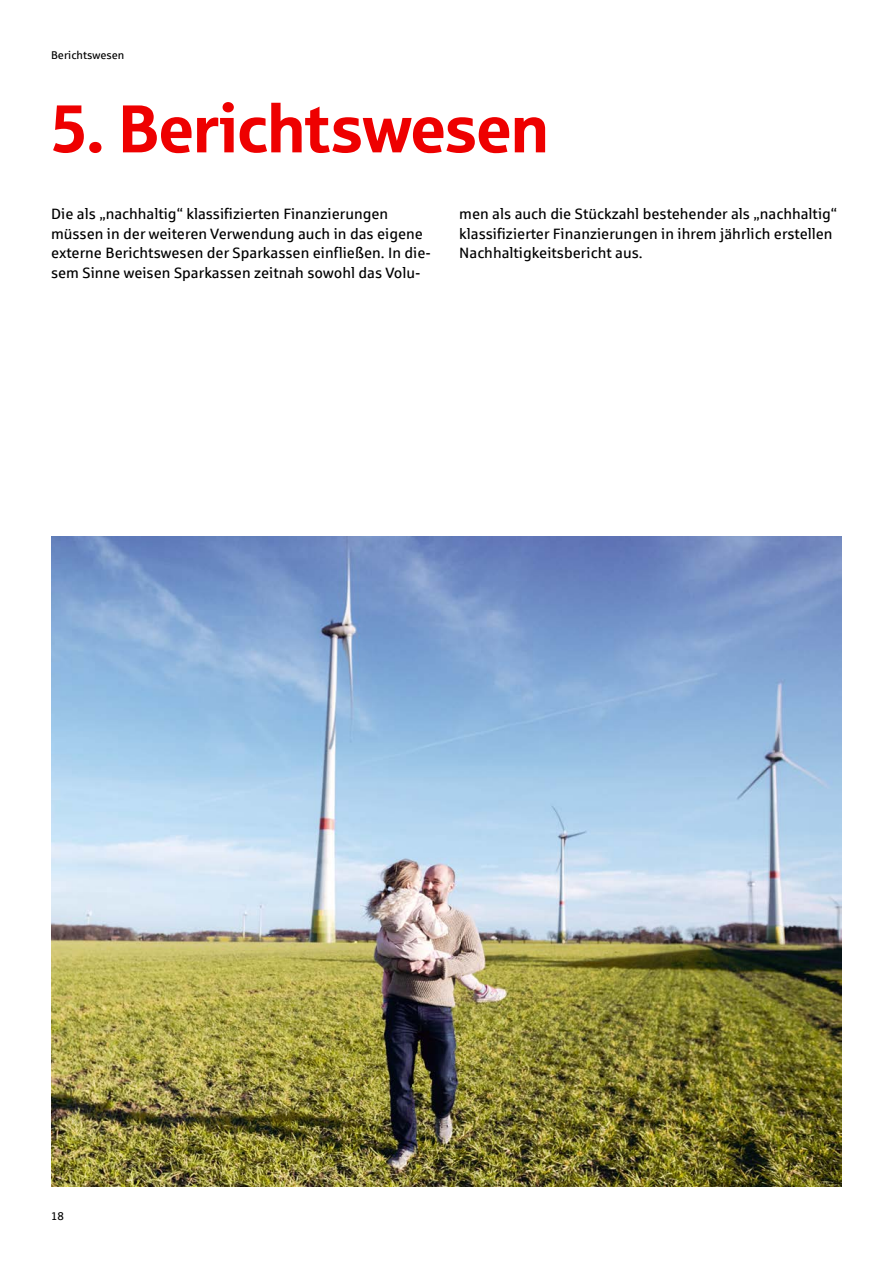
<style>
.page{position:relative;width:893px;height:1263px;background:#fff}
.page>*{position:absolute;margin:0;border:0;box-sizing:border-box;transform-origin:0 0}
.t1{font:67.5px "Sparkasse Head";color:#e00}
.t2{font:15px/19.5px "Sparkasse Rg";color:#000}
.t3{font:11.25px "Sparkasse Rg";color:#000}
</style>
<div class="page">
<img style="left:51px;top:537px;width:791px;height:649px">
<p class="t3" style="left:51px;top:49px;width:75px">Berichtswesen</p>
<h1 class="t1" style="left:51px;top:86px;width:499px">5. Berichtswesen</h1>
<p class="t2" style="left:51px;top:204px;width:381px">Die als „nachhaltig“ klassifizierten Finanzierungen müssen in der weiteren Verwendung auch in das eigene externe Berichtswesen der Sparkassen einfließen. In die&shy;sem Sinne weisen Sparkassen zeitnah sowohl das Volu-</p>
<p class="t2" style="left:459px;top:204px;width:379px">men als auch die Stückzahl bestehender als „nachhaltig“ klassifizierter Finanzierungen in ihrem jährlich erstellen<br>Nachhaltigkeitsbericht aus.</p>
<p class="t3" style="left:51px;top:1209px;width:14px">18</p>
</div>
